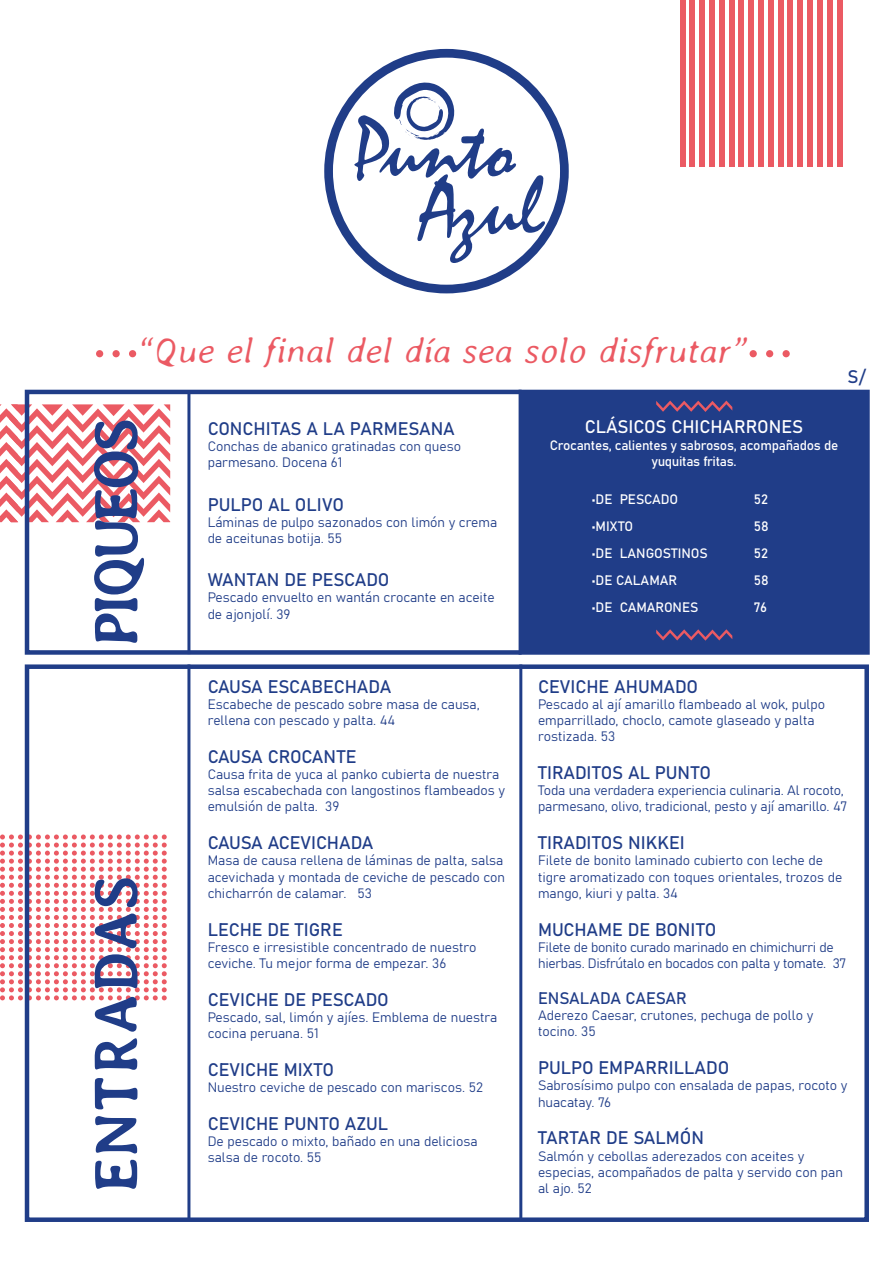
<style>
.page{position:relative;width:893px;height:1263px;background:#fff}
.page>*{position:absolute;margin:0;border:0;box-sizing:border-box;transform-origin:0 0}
.t1{font:700 61.5px "Averia";color:#203d88}
.t2{font:700 61.5px "Averia";letter-spacing:-.09em;color:#203d88}
.t3{font:italic 300 36px "Averia";color:#eb5a63}
.t4{font:18px "Bahnschrift";color:#203d88}
.t5{font:18px "Bahnschrift";letter-spacing:-.01em;color:#fff}
.t6{font:18px "Bahnschrift";letter-spacing:-.02em;color:#203d88}
.t7{font:16.5px "Bahnschrift";color:#203d88}
.t8{font:13.5px/16.2px "Bahnschrift";color:#203d88}
.t9{font:13.5px/16.2px "Bahnschrift";letter-spacing:-.02em;color:#fff;text-align:center}
.t10{font:13.5px/16.2px "Bahnschrift";letter-spacing:-.02em;color:#203d88}
.t11{font:13.5px "Bahnschrift";color:#fff}
</style>
<div class="page">
<svg style="left:0;top:834px;width:167px;height:166px"></svg>
<div style="left:519px;top:390px;width:349px;height:264px;background:#203d88"></div>
<svg style="left:0;top:404px;width:170px;height:118px"></svg>
<div style="left:25px;top:664px;width:844px;height:558px;border:4px solid #203d88"></div>
<div style="left:25px;top:390px;width:845px;height:265px;border:4px solid #203d88"></div>
<hr style="left:187px;top:664px;width:3px;height:556px;background:#203d88">
<hr style="left:187px;top:390px;width:3px;height:264px;background:#203d88">
<hr style="left:519px;top:390px;width:3px;height:265px;background:#203d88">
<hr style="left:519px;top:664px;width:3px;height:556px;background:#203d88">
<svg style="left:656px;top:401px;width:76px;height:11px"></svg>
<svg style="left:656px;top:629px;width:76px;height:12px"></svg>
<svg style="left:324px;top:49px;width:245px;height:244px"></svg>
<div style="left:750px;top:350px;width:7px;height:7px;background:#eb5a63;border-radius:50%"></div>
<div style="left:766px;top:350px;width:7px;height:7px;background:#eb5a63;border-radius:50%"></div>
<div style="left:782px;top:350px;width:8px;height:7px;background:#eb5a63;border-radius:50%"></div>
<div style="left:96px;top:350px;width:7px;height:7px;background:#eb5a63;border-radius:50%"></div>
<div style="left:112px;top:350px;width:8px;height:7px;background:#eb5a63;border-radius:50%"></div>
<div style="left:129px;top:350px;width:7px;height:7px;background:#eb5a63;border-radius:50%"></div>
<div style="left:748px;top:0;width:6px;height:166px;background:#eb5a63"></div>
<div style="left:739px;top:0;width:5px;height:166px;background:#eb5a63"></div>
<div style="left:729px;top:0;width:5px;height:166px;background:#eb5a63"></div>
<div style="left:719px;top:0;width:5px;height:166px;background:#eb5a63"></div>
<div style="left:699px;top:0;width:6px;height:166px;background:#eb5a63"></div>
<div style="left:758px;top:0;width:6px;height:166px;background:#eb5a63"></div>
<div style="left:690px;top:0;width:5px;height:166px;background:#eb5a63"></div>
<div style="left:709px;top:0;width:6px;height:166px;background:#eb5a63"></div>
<div style="left:837px;top:0;width:5px;height:166px;background:#eb5a63"></div>
<div style="left:817px;top:0;width:5px;height:166px;background:#eb5a63"></div>
<div style="left:768px;top:0;width:5px;height:166px;background:#eb5a63"></div>
<div style="left:680px;top:0;width:5px;height:166px;background:#eb5a63"></div>
<div style="left:807px;top:0;width:6px;height:166px;background:#eb5a63"></div>
<div style="left:827px;top:0;width:5px;height:166px;background:#eb5a63"></div>
<div style="left:778px;top:0;width:5px;height:166px;background:#eb5a63"></div>
<div style="left:788px;top:0;width:5px;height:166px;background:#eb5a63"></div>
<div style="left:798px;top:0;width:5px;height:166px;background:#eb5a63"></div>
<h2 class="t3" style="left:137px;top:330px;width:610px">“Que el final del día sea solo disfrutar”</h2>
<h3 class="t4" style="left:848px;top:363px;width:19px">S/</h3>
<h1 class="t2" style="left:82px;top:647px;width:231px;rotate:-90deg">PIQUEOS</h1>
<h3 class="t4" style="left:208px;top:415px;width:249px">CONCHITAS A LA PARMESANA</h3>
<p class="t8" style="left:208px;top:437px;width:255px">Conchas de abanico gratinadas con queso parmesano. Docena 61</p>
<h3 class="t4" style="left:208px;top:491px;width:138px">PULPO AL OLIVO</h3>
<p class="t8" style="left:208px;top:513px;width:291px">Láminas de pulpo sazonados con limón y crema de aceitunas botija. 55</p>
<h3 class="t4" style="left:208px;top:566px;width:183px">WANTAN DE PESCADO</h3>
<p class="t8" style="left:208px;top:589px;width:288px">Pescado envuelto en wantán crocante en aceite de ajonjolí. 39</p>
<h3 class="t5" style="left:585px;top:413px;width:220px">CLÁSICOS CHICHARRONES</h3>
<p class="t9" style="left:550px;top:436px;width:290px">Crocantes, calientes y sabrosos, acompañados de yuquitas fritas.</p>
<p class="t9" style="left:592px;top:490px;width:88px">•DE PESCADO</p>
<p class="t9" style="left:754px;top:490px;width:16px">52</p>
<p class="t9" style="left:592px;top:517px;width:43px">•MIXTO</p>
<p class="t9" style="left:754px;top:517px;width:16px">58</p>
<p class="t11" style="left:592px;top:543px;width:117px">•DE LANGOSTINOS</p>
<p class="t9" style="left:754px;top:544px;width:16px">52</p>
<p class="t11" style="left:592px;top:570px;width:87px">•DE CALAMAR</p>
<p class="t9" style="left:754px;top:571px;width:16px">58</p>
<p class="t9" style="left:592px;top:598px;width:108px">•DE CAMARONES</p>
<p class="t9" style="left:754px;top:598px;width:15px">76</p>
<h1 class="t1" style="left:82px;top:1193px;width:320px;rotate:-90deg">ENTRADAS</h1>
<h3 class="t4" style="left:208px;top:672px;width:185px">CAUSA ESCABECHADA</h3>
<p class="t8" style="left:208px;top:695px;width:274px">Escabeche de pescado sobre masa de causa, rellena con pescado y palta. 44</p>
<h3 class="t6" style="left:208px;top:743px;width:151px">CAUSA CROCANTE</h3>
<p class="t8" style="left:208px;top:765px;width:299px">Causa frita de yuca al panko cubierta de nuestra salsa escabechada con langostinos flambeados y emulsión de palta. 39</p>
<h3 class="t4" style="left:208px;top:829px;width:167px">CAUSA ACEVICHADA</h3>
<p class="t8" style="left:208px;top:852px;width:299px">Masa de causa rellena de láminas de palta, salsa acevichada y montada de ceviche de pescado con chicharrón de calamar. 53</p>
<h3 class="t4" style="left:208px;top:915px;width:137px">LECHE DE TIGRE</h3>
<p class="t8" style="left:208px;top:938px;width:270px">Fresco e irresistible concentrado de nuestro ceviche. Tu mejor forma de empezar. 36</p>
<h3 class="t4" style="left:208px;top:986px;width:183px">CEVICHE DE PESCADO</h3>
<p class="t8" style="left:208px;top:1008px;width:291px">Pescado, sal, limón y ajíes. Emblema de nuestra cocina peruana. 51</p>
<h3 class="t4" style="left:208px;top:1056px;width:128px">CEVICHE MIXTO</h3>
<p class="t8" style="left:208px;top:1078px;width:277px">Nuestro ceviche de pescado con mariscos. 52</p>
<h3 class="t4" style="left:208px;top:1110px;width:182px">CEVICHE PUNTO AZUL</h3>
<p class="t8" style="left:208px;top:1132px;width:271px">De pescado o mixto, bañado en una deliciosa salsa de rocoto. 55</p>
<h3 class="t4" style="left:538px;top:672px;width:162px">CEVICHE AHUMADO</h3>
<p class="t8" style="left:538px;top:695px;width:288px">Pescado al ají amarillo flambeado al wok, pulpo emparrillado, choclo, camote glaseado y palta rostizada. 53</p>
<h3 class="t4" style="left:538px;top:759px;width:175px">TIRADITOS AL PUNTO</h3>
<p class="t8" style="left:538px;top:781px;width:311px">Toda una verdadera experiencia culinaria. Al rocoto, parmesano, olivo, tradicional, pesto y ají amarillo. 47</p>
<h3 class="t4" style="left:538px;top:829px;width:148px">TIRADITOS NIKKEI</h3>
<p class="t8" style="left:538px;top:852px;width:306px">Filete de bonito laminado cubierto con leche de tigre aromatizado con toques orientales, trozos de mango, kiuri y palta. 34</p>
<h3 class="t4" style="left:538px;top:915px;width:180px">MUCHAME DE BONITO</h3>
<p class="t10" style="left:538px;top:938px;width:310px">Filete de bonito curado marinado en chimichurri de hierbas. Disfrútalo en bocados con palta y tomate. 37</p>
<p class="t7" style="left:538px;top:986px;width:150px">ENSALADA CAESAR</p>
<p class="t8" style="left:538px;top:1006px;width:277px">Aderezo Caesar, crutones, pechuga de pollo y tocino. 35</p>
<h3 class="t4" style="left:538px;top:1054px;width:193px">PULPO EMPARRILLADO</h3>
<p class="t8" style="left:538px;top:1077px;width:311px">Sabrosísimo pulpo con ensalada de papas, rocoto y huacatay. 76</p>
<h3 class="t4" style="left:538px;top:1124px;width:167px">TARTAR DE SALMÓN</h3>
<p class="t8" style="left:538px;top:1147px;width:306px">Salmón y cebollas aderezados con aceites y especias, acompañados de palta y servido con pan al ajo. 52</p>
</div>
